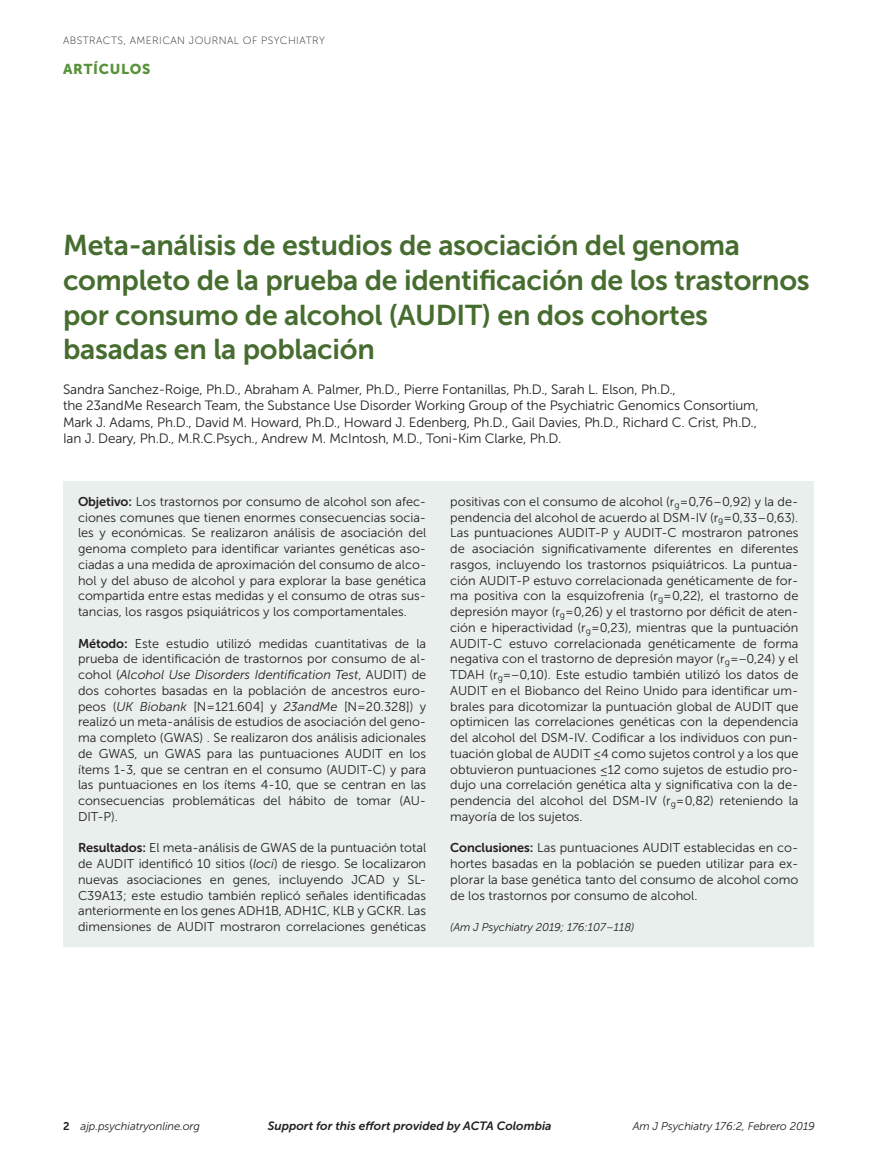
<style>
.page{position:relative;width:878px;height:1175px;background:#fff}
.page>*{position:absolute;margin:0;border:0;box-sizing:border-box;transform-origin:0 0}
.t1{font:28.5px/34.5px "Museo Sans 700";letter-spacing:-.01em;color:#466d2f}
.t2{font:14.25px "Museo Sans 900";letter-spacing:.05em;color:#59923a}
.t3{font:13.5px/16.5px "Museo Sans 300";letter-spacing:-.01em;color:#231f20}
.t4{font:12.75px/15.8px "Museo Sans 300";color:#231f20;text-align:justify}
.t5{font:italic 12px "Museo Sans 700";color:#231f20}
.t6{font:italic 11.25px "Museo Sans 300";letter-spacing:-.01em;color:#231f20}
.t7{font:10.5px "Museo Sans 100";letter-spacing:.04em;color:#231f20}
.s1{font-family:"Museo Sans 700"}
.s2{font-style:italic}
.s3{font-family:"Museo Sans 700";font-style:normal}
</style>
<div class="page">
<div style="left:63px;top:481px;width:750px;height:465px;background:#e9efec"></div>
<p class="t7" style="left:63px;top:35px;width:263px">ABSTRACTS, AMERICAN JOURNAL OF PSYCHIATRY</p>
<p class="t2" style="left:63px;top:61px;width:89px">ARTÍCULOS</p>
<h1 class="t1" style="left:63px;top:228px;width:748px">Meta-análisis de estudios de asociación del genoma completo de la prueba de identificación de los trastornos por consumo de alcohol (AUDIT) en dos cohortes basadas en la población</h1>
<p class="t3" style="left:63px;top:381px;width:697px">Sandra Sanchez-Roige, Ph.D., Abraham A. Palmer, Ph.D., Pierre Fontanillas, Ph.D., Sarah L. Elson, Ph.D.,<br>the 23andMe Research Team, the Substance Use Disorder Working Group of the Psychiatric Genomics Consortium, Mark J. Adams, Ph.D., David M. Howard, Ph.D., Howard J. Edenberg, Ph.D., Gail Davies, Ph.D., Richard C. Crist, Ph.D., Ian J. Deary, Ph.D., M.R.C.Psych., Andrew M. McIntosh, M.D., Toni-Kim Clarke, Ph.D.</p>
<p class="t4" style="left:78px;top:493px;width:350px"><span class="s1">Objetivo:</span> Los trastornos por consumo de alcohol son afec&shy;ciones comunes que tienen enormes consecuencias socia&shy;les y económicas. Se realizaron análisis de asociación del genoma completo para identificar variantes genéticas aso&shy;ciadas a una medida de aproximación del consumo de alco&shy;hol y del abuso de alcohol y para explorar la base genética compartida entre estas medidas y el consumo de otras sus&shy;tancias, los rasgos psiquiátricos y los comportamentales.</p>
<p class="t4" style="left:78px;top:635px;width:350px"><span class="s1">Método:</span> Este estudio utilizó medidas cuantitativas de la prueba de identificación de trastornos por consumo de al&shy;cohol (<span class="s2">Alcohol Use Disorders Identification Test</span>, AUDIT) de dos cohortes basadas en la población de ancestros euro&shy;peos (<span class="s2">UK Biobank</span> [N=121.604] y <span class="s2">23andMe</span> [N=20.328]) y realizó un meta-análisis de estudios de asociación del geno&shy;ma completo (GWAS) . Se realizaron dos análisis adicionales de GWAS, un GWAS para las puntuaciones AUDIT en los ítems 1-3, que se centran en el consumo (AUDIT-C) y para las puntuaciones en los ítems 4-10, que se centran en las consecuencias problemáticas del hábito de tomar (AU-DIT-P).</p>
<p class="t4" style="left:78px;top:840px;width:350px"><span class="s1">Resultados:</span> El meta-análisis de GWAS de la puntuación total de AUDIT identificó 10 sitios (<span class="s2">loci</span>) de riesgo. Se localizaron nuevas asociaciones en genes, incluyendo JCAD y SL-C39A13; este estudio también replicó señales identificadas anteriormente en los genes ADH1B, ADH1C, KLB y GCKR. Las dimensiones de AUDIT mostraron correlaciones genéticas</p>
<p class="t4" style="left:450px;top:493px;width:350px">positivas con el consumo de alcohol (r<sub>g</sub>=0,76–0,92) y la de&shy;pendencia del alcohol de acuerdo al DSM-IV (r<sub>g</sub>=0,33–0,63).<br>Las puntuaciones AUDIT-P y AUDIT-C mostraron patrones de asociación significativamente diferentes en diferentes rasgos, incluyendo los trastornos psiquiátricos. La puntua&shy;ción AUDIT-P estuvo correlacionada genéticamente de for&shy;ma positiva con la esquizofrenia (r<sub>g</sub>=0,22), el trastorno de depresión mayor (r<sub>g</sub>=0,26) y el trastorno por déficit de aten&shy;ción e hiperactividad (r<sub>g</sub>=0,23), mientras que la puntuación AUDIT-C estuvo correlacionada genéticamente de forma negativa con el trastorno de depresión mayor (r<sub>g</sub>=−0,24) y el TDAH (r<sub>g</sub>=−0,10). Este estudio también utilizó los datos de AUDIT en el Biobanco del Reino Unido para identificar um&shy;brales para dicotomizar la puntuación global de AUDIT que optimicen las correlaciones genéticas con la dependencia del alcohol del DSM-IV. Codificar a los individuos con pun&shy;tuación global de AUDIT ≤4 como sujetos control y a los que obtuvieron puntuaciones ≤12 como sujetos de estudio pro&shy;dujo una correlación genética alta y significativa con la de&shy;pendencia del alcohol del DSM-IV (r<sub>g</sub>=0,82) reteniendo la mayoría de los sujetos.</p>
<p class="t4" style="left:450px;top:840px;width:350px"><span class="s1">Conclusiones:</span> Las puntuaciones AUDIT establecidas en co&shy;hortes basadas en la población se pueden utilizar para ex&shy;plorar la base genética tanto del consumo de alcohol como de los trastornos por consumo de alcohol.</p>
<p class="t6" style="left:450px;top:921px;width:186px">(Am J Psychiatry 2019; 176:107–118)</p>
<p class="t6" style="left:63px;top:1119px;width:139px"><span class="s3">2</span> ajp.psychiatryonline.org</p>
<p class="t5" style="left:268px;top:1119px;width:285px">Support for this effort provided by ACTA Colombia</p>
<p class="t6" style="left:632px;top:1119px;width:184px">Am J Psychiatry 176:2, Febrero 2019</p>
</div>
